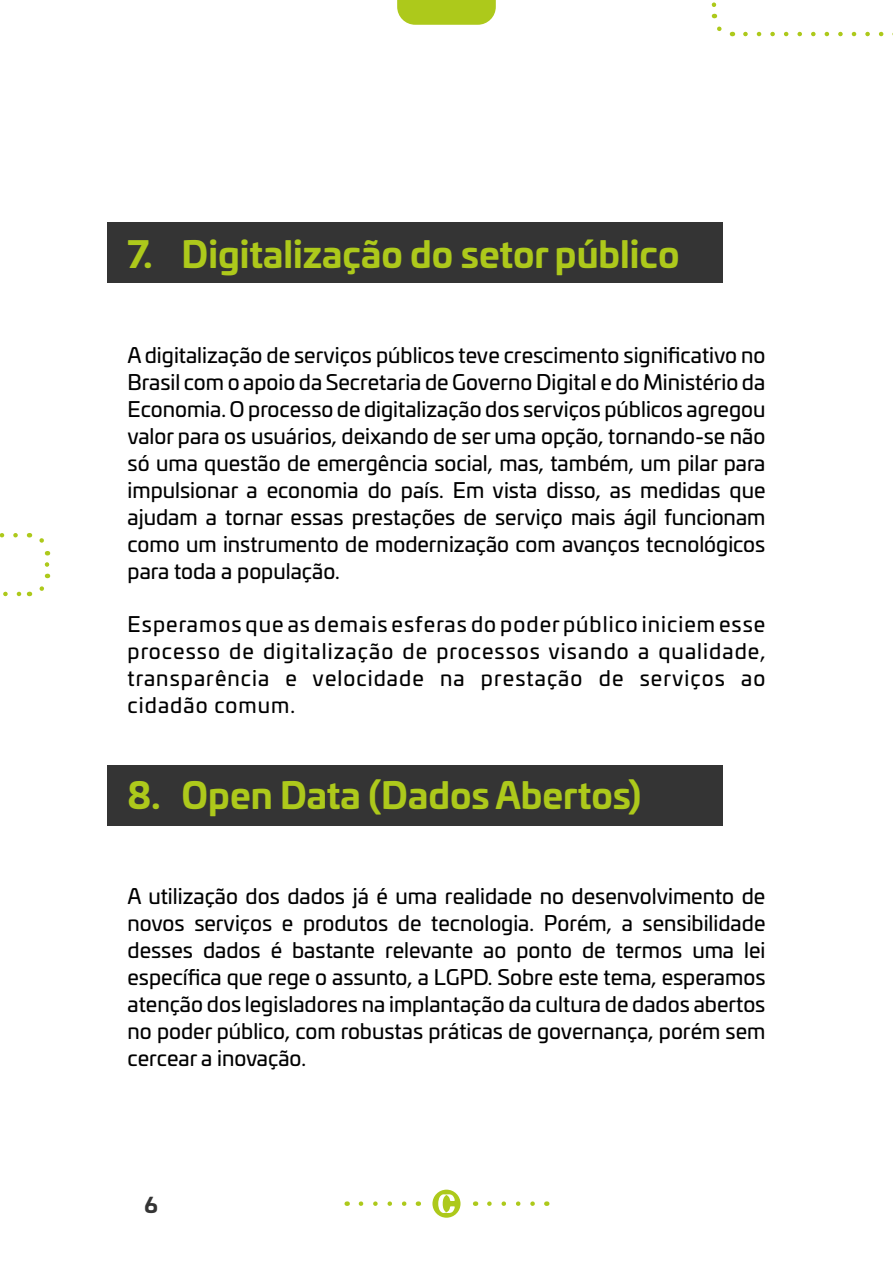
<style>
.page{position:relative;width:893px;height:1263px;background:#fff}
.page>*{position:absolute;margin:0;border:0;box-sizing:border-box;transform-origin:0 0}
.t1{font:700 36px "Univia Pro";color:#adc91b}
.t2{font:21px/27px "Univia Pro";color:#000;text-align:justify}
.t3{font:700 21px "Univia Pro";color:#343434}
</style>
<div class="page">
<div style="left:432px;top:1189px;width:28px;height:29px;background:#adc91b;border-radius:50%"></div>
<svg style="left:438px;top:1194px;width:17px;height:19px"></svg>
<svg style="left:361px;top:1201px;width:46px;height:5px"></svg>
<svg style="left:489px;top:1201px;width:46px;height:5px"></svg>
<svg style="left:397px;top:0;width:99px;height:25px;background:#b2cc2a"></svg>
<div style="left:108px;top:223px;width:615px;height:60px;background:#343434"></div>
<div style="left:108px;top:765px;width:615px;height:61px;background:#343434"></div>
<svg style="left:745px;top:32px;width:148px;height:4px"></svg>
<svg style="left:712px;top:2px;width:21px;height:35px"></svg>
<svg style="left:3px;top:592px;width:19px;height:4px"></svg>
<svg style="left:29px;top:574px;width:22px;height:22px"></svg>
<svg style="left:29px;top:533px;width:20px;height:32px"></svg>
<svg style="left:0;top:533px;width:16px;height:4px"></svg>
<h1 class="t1" style="left:128px;top:226px;width:553px">7. Digitalização do setor público</h1>
<p class="t2" style="left:128px;top:341px;width:639px">A digitalização de serviços públicos teve crescimento significativo no Brasil com o apoio da Secretaria de Governo Digital e do Ministério da Economia. O processo de digitalização dos serviços públicos agregou valor para os usuários, deixando de ser uma opção, tornando-se não só uma questão de emergência social, mas, também, um pilar para impulsionar a economia do país. Em vista disso, as medidas que ajudam a tornar essas prestações de serviço mais ágil funcionam como um instrumento de modernização com avanços tecnológicos para toda a população.</p>
<p class="t2" style="left:128px;top:610px;width:639px">Esperamos que as demais esferas do poder público iniciem esse processo de digitalização de processos visando a qualidade, transparência e velocidade na prestação de serviços ao cidadão comum.</p>
<h1 class="t1" style="left:128px;top:766px;width:515px">8. Open Data (Dados Abertos)</h1>
<p class="t2" style="left:128px;top:881px;width:639px">A utilização dos dados já é uma realidade no desenvolvimento de novos serviços e produtos de tecnologia. Porém, a sensibilidade desses dados é bastante relevante ao ponto de termos uma lei específica que rege o assunto, a LGPD. Sobre este tema, esperamos atenção dos legisladores na implantação da cultura de dados abertos no poder público, com robustas práticas de governança, porém sem cercear a inovação.</p>
<p class="t3" style="left:145px;top:1188px;width:15px">6</p>
</div>
